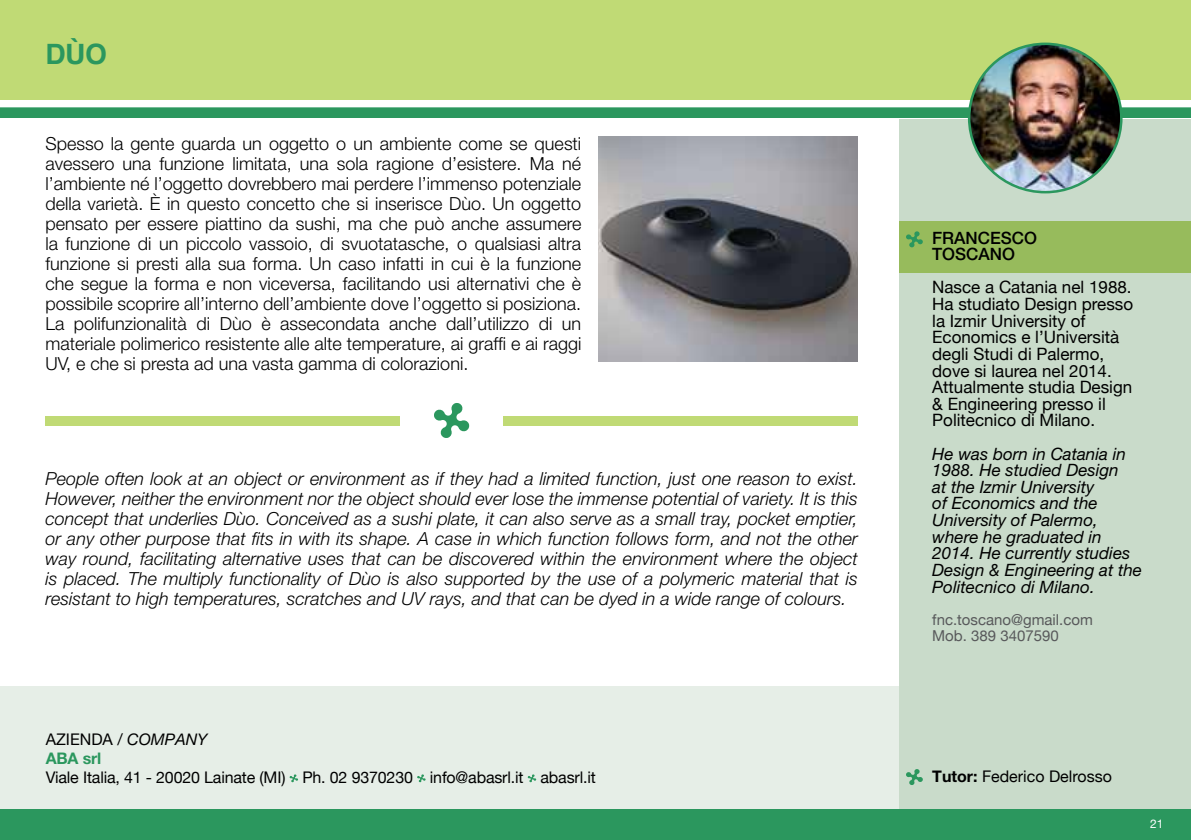
<style>
.page{position:relative;width:1191px;height:840px;background:#fff}
.page>*{position:absolute;margin:0;border:0;box-sizing:border-box;transform-origin:0 0}
.t1{font:700 28px "Helvetica";color:#2b975e}
.t2{font:300 18px/20px "Helvetica Neue LT Pro";color:#000;text-align:justify}
.t3{font:italic 300 18px/20px "Helvetica Neue LT Pro";color:#000;text-align:justify}
.t4{font:17px/16.6px "Helvetica Neue";color:#000}
.t5{font:italic 17px/16.6px "Helvetica Neue LT Pro";color:#000}
.t6{font:500 17px/16.6px "Helvetica Neue LT Pro";color:#000}
.t7{font:16px "Helvetica Neue";letter-spacing:-.01em;color:#000}
.t8{font:700 16px "Helvetica Neue LT Pro";letter-spacing:-.01em;color:#2b975e}
.t9{font:15px/16px "Helvetica Neue";color:#58595b}
.t10{font:12px "Helvetica Neue";color:#fff}
.s1{font-family:"Helvetica Neue LT Pro";font-style:italic}
.s2{font-family:"Helvetica Neue LT Pro";font-weight:700}
</style>
<div class="page">
<div style="left:0;top:686px;width:901px;height:153px;background:#e6eee7"></div>
<div style="left:899px;top:119px;width:292px;height:720px;background:#c9dbca"></div>
<div style="left:0;top:0;width:1191px;height:99px;background:#c0da75"></div>
<div style="left:899px;top:220px;width:292px;height:52px;background:#97bb5c"></div>
<svg style="left:0;top:107px;width:1191px;height:11px;background:#319a63"></svg>
<div style="left:0;top:809px;width:1191px;height:30px;background:#2b975e"></div>
<svg style="left:906px;top:231px;width:17px;height:16px"></svg>
<svg style="left:906px;top:769px;width:17px;height:16px"></svg>
<img style="left:598px;top:136px;width:259px;height:225px">
<svg style="left:289px;top:774px;width:9px;height:8px"></svg>
<svg style="left:417px;top:774px;width:9px;height:8px"></svg>
<svg style="left:527px;top:774px;width:9px;height:8px"></svg>
<div style="left:45px;top:415px;width:355px;height:10px;background:#c0da75"></div>
<div style="left:503px;top:415px;width:354px;height:10px;background:#c0da75"></div>
<svg style="left:434px;top:403px;width:36px;height:35px"></svg>
<img style="left:969px;top:44px;width:152px;height:148px">
<div style="left:968px;top:43px;width:154px;height:150px;border:3px solid #2b975e;border-radius:50%"></div>
<h1 class="t1" style="left:45px;top:29px;width:63px">DÙO</h1>
<p class="t2" style="left:45px;top:133px;width:537px">Spesso la gente guarda un oggetto o un ambiente come se questi avessero una funzione limitata, una sola ragione d’esistere. Ma né l’ambiente né l’oggetto dovrebbero mai perdere l’immenso potenziale della varietà. È in questo concetto che si inserisce Dùo. Un oggetto pensato per essere piattino da sushi, ma che può anche assumere la funzione di un piccolo vassoio, di svuotatasche, o qualsiasi altra funzione si presti alla sua forma. Un caso infatti in cui è la funzione che segue la forma e non viceversa, facilitando usi alternativi che è possibile scoprire all’interno dell’ambiente dove l’oggetto si posiziona.<br>La polifunzionalità di Dùo è assecondata anche dall’utilizzo di un materiale polimerico resistente alle alte temperature, ai graffi e ai raggi UV, e che si presta ad una vasta gamma di colorazioni.</p>
<p class="t3" style="left:45px;top:468px;width:814px">People often look at an object or environment as if they had a limited function, just one reason to exist.<br>However, neither the environment nor the object should ever lose the immense potential of variety. It is this concept that underlies Dùo. Conceived as a sushi plate, it can also serve as a small tray, pocket emptier, or any other purpose that fits in with its shape. A case in which function follows form, and not the other way round, facilitating alternative uses that can be discovered within the environment where the object is placed. The multiply functionality of Dùo is also supported by the use of a polymeric material that is resistant to high temperatures, scratches and UV rays, and that can be dyed in a wide range of colours.</p>
<p class="t7" style="left:46px;top:729px;width:163px">AZIENDA / <span class="s1">COMPANY</span></p>
<p class="t8" style="left:46px;top:748px;width:57px">ABA srl</p>
<p class="t7" style="left:46px;top:767px;width:551px">Viale Italia, 41 - 20020 Lainate (MI) Ph. 02 9370230 info@abasrl.it abasrl.it</p>
<p class="t6" style="left:932px;top:229px;width:106px">FRANCESCO<br>TOSCANO</p>
<p class="t4" style="left:932px;top:279px;width:202px">Nasce a Catania nel 1988.<br>Ha studiato Design presso la Izmir University of<br>Economics e l’Università degli Studi di Palermo, dove si laurea nel 2014.<br>Attualmente studia Design &amp; Engineering presso il<br>Politecnico di Milano.</p>
<p class="t5" style="left:932px;top:444px;width:211px">He was born in Catania in<br>1988. He studied Design<br>at the Izmir University<br>of Economics and the<br>University of Palermo, where he graduated in<br>2014. He currently studies<br>Design &amp; Engineering at the<br>Politecnico di Milano.</p>
<p class="t9" style="left:932px;top:610px;width:162px">fnc.toscano@gmail.com<br>Mob. 389 3407590</p>
<p class="t7" style="left:932px;top:766px;width:181px"><span class="s2">Tutor:</span> Federico Delrosso</p>
<p class="t10" style="left:1150px;top:816px;width:15px">21</p>
</div>
